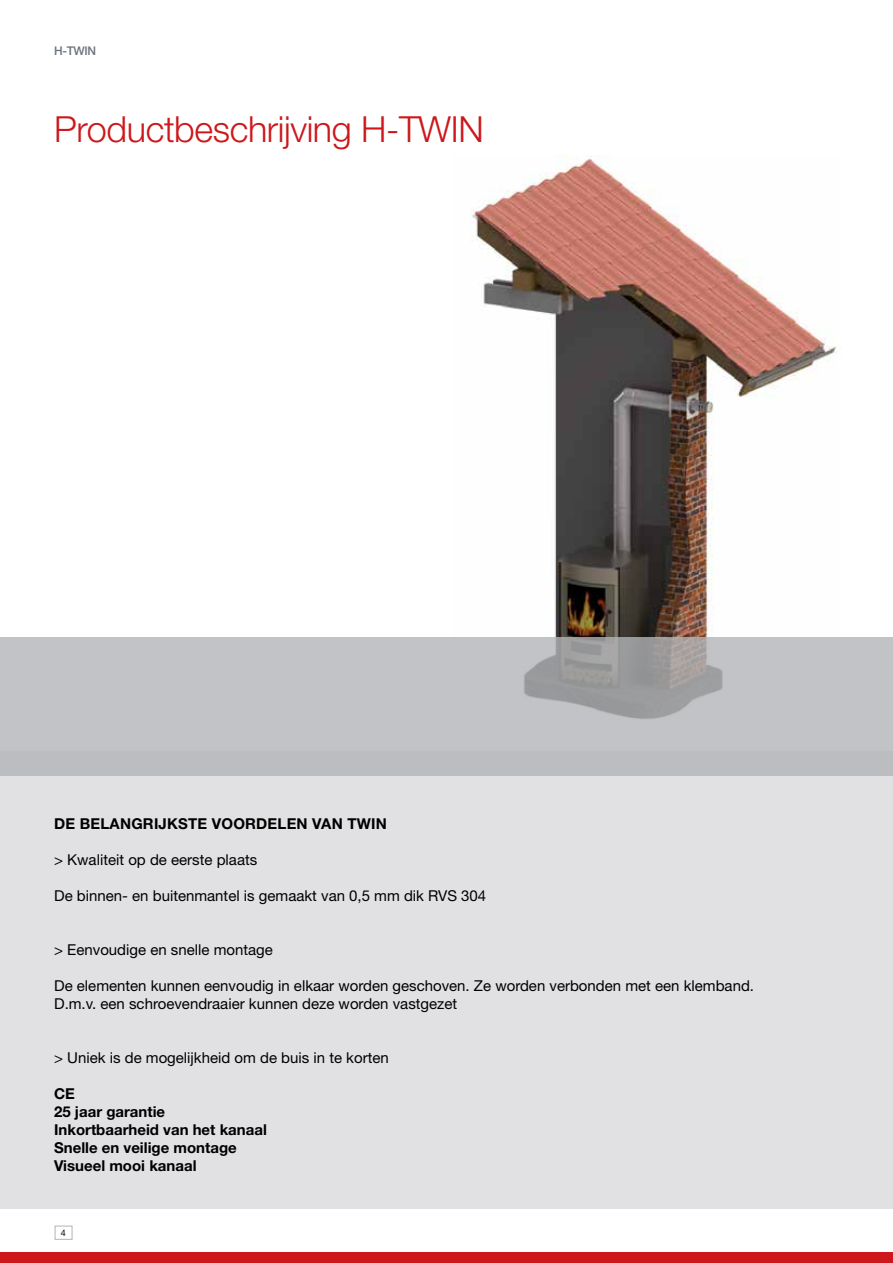
<style>
.page{position:relative;width:893px;height:1263px;background:#fff}
.page>*{position:absolute;margin:0;border:0;box-sizing:border-box;transform-origin:0 0}
.t1{font:300 36px "Helvetica Neue";letter-spacing:-.01em;color:#cd171a}
.t2{font:15px/18px "Helvetica Neue";color:#000}
.t3{font:700 15px/18px "Helvetica Neue";color:#000}
.t4{font:500 12px "Helvetica Neue";color:#6e737d}
.t5{font:9px "Helvetica Neue";color:#000}
</style>
<div class="page">
<div style="left:55px;top:1226px;width:17px;height:13px;background:#fff;border:1px solid #b3b5b8"></div>
<div style="left:0;top:1252px;width:893px;height:11px;background:#cd171a"></div>
<img style="left:454px;top:155px;width:386px;height:483px">
<div style="left:0;top:752px;width:893px;height:457px;background:#e1e0e2"></div>
<svg style="left:0;top:638px;width:893px;height:138px;background:#bdbdc0"></svg>
<p class="t4" style="left:54px;top:43px;width:44px">H-TWIN</p>
<h1 class="t1" style="left:54px;top:107px;width:431px">Productbeschrijving H-TWIN</h1>
<p class="t3" style="left:54px;top:814px;width:334px">DE BELANGRIJKSTE VOORDELEN VAN TWIN</p>
<p class="t2" style="left:54px;top:850px;width:205px">&gt; Kwaliteit op de eerste plaats</p>
<p class="t2" style="left:54px;top:886px;width:434px">De binnen- en buitenmantel is gemaakt van 0,5 mm dik RVS 304</p>
<p class="t2" style="left:54px;top:940px;width:220px">&gt; Eenvoudige en snelle montage</p>
<p class="t2" style="left:54px;top:976px;width:701px">De elementen kunnen eenvoudig in elkaar worden geschoven. Ze worden verbonden met een klemband.<br>D.m.v. een schroevendraaier kunnen deze worden vastgezet</p>
<p class="t2" style="left:54px;top:1048px;width:336px">&gt; Uniek is de mogelijkheid om de buis in te korten</p>
<p class="t3" style="left:54px;top:1084px;width:214px">CE<br>25 jaar garantie<br>Inkortbaarheid van het kanaal<br>Snelle en veilige montage<br>Visueel mooi kanaal</p>
<p class="t5" style="left:61px;top:1227px;width:7px">4</p>
</div>
